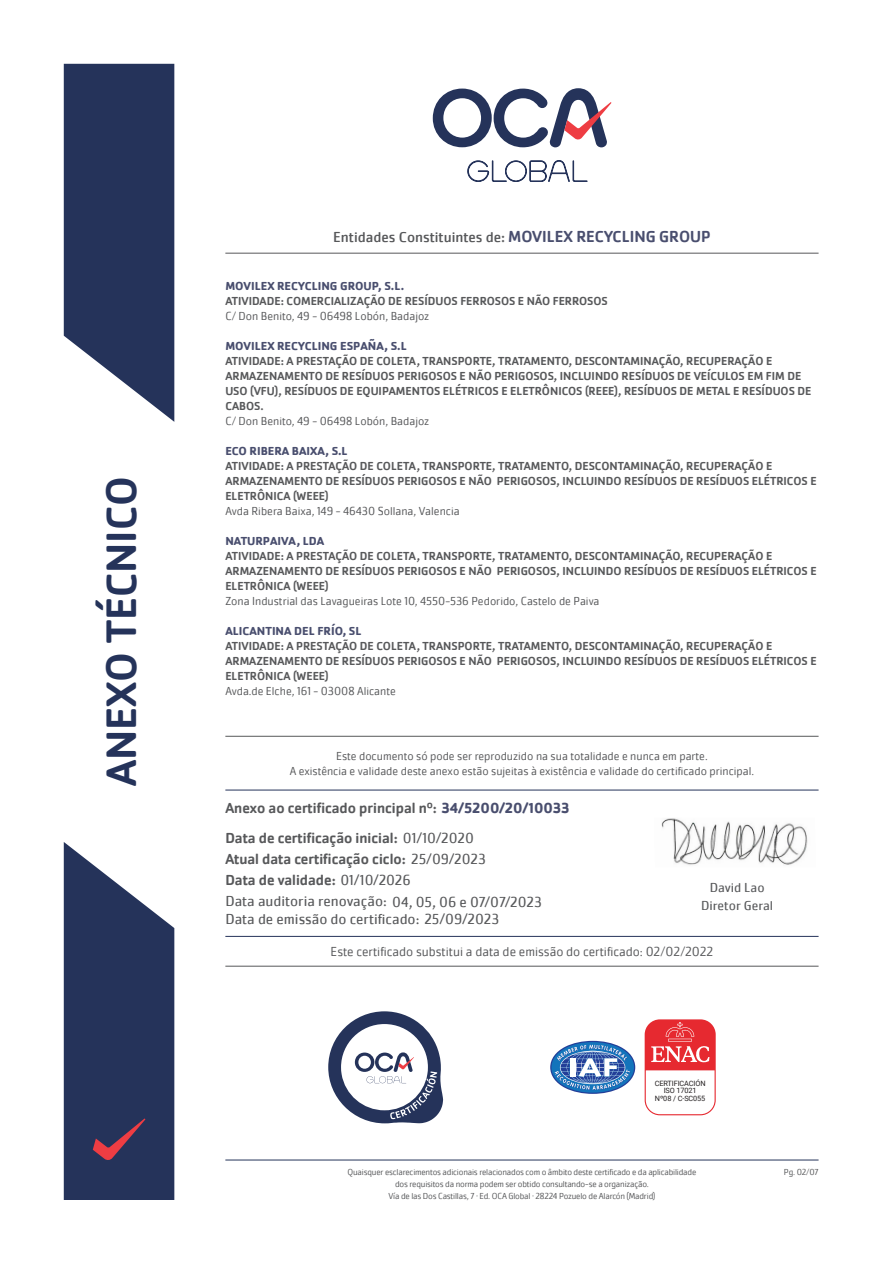
<style>
.page{position:relative;width:893px;height:1263px;background:#fff}
.page>*{position:absolute;margin:0;border:0;box-sizing:border-box;transform-origin:0 0}
.t1{font:500 43.95px "Cachet Pro";color:#25335a}
.t2{font:500 15px/21px "Cachet Pro";color:#57585a}
.t3{font:15px/18px "Cachet Pro";color:#57585a}
.t4{font:15px "Cachet Pro";color:#57585a}
.t5{font:300 13.5px "Cachet Pro";color:#57585a}
.t6{font:13.5px "Cachet Pro";color:#57585a}
.t7{font:500 12px/15px "Cachet Pro";color:#57585a}
.t8{font:300 12px/14.4px "Cachet Pro";color:#57585a;text-align:center}
.t9{font:700 12px "Cachet Pro";color:#494e6e}
.t10{font:300 9px/12px "Cachet Pro";letter-spacing:-.02em;color:#57585a;text-align:center}
.t11{font:7.35px/7.4px "Roboto";letter-spacing:-.01em;color:#231f20;text-align:center}
.s1{font-weight:500;font-size:16.5px;color:#494e6e}
.s2{font-weight:700;color:#494e6e}
.s3{font-weight:400}
</style>
<div class="page">
<svg style="left:433px;top:88px;width:179px;height:94px"></svg>
<svg style="left:64px;top:64px;width:110px;height:358px;background:#3f4b6d"></svg>
<svg style="left:64px;top:842px;width:110px;height:358px;background:#414b6d"></svg>
<hr style="left:225px;top:1160px;width:594px;height:1px;background:#25335a">
<hr style="left:225px;top:253px;width:594px;height:1px;background:#57585a">
<hr style="left:225px;top:736px;width:594px;height:1px;background:#57585a">
<hr style="left:225px;top:790px;width:594px;height:1px;background:#25335a">
<hr style="left:225px;top:966px;width:594px;height:1px;background:#57585a">
<svg style="left:328px;top:1011px;width:115px;height:112px"></svg>
<img style="left:661px;top:818px;width:147px;height:47px">
<svg style="left:645px;top:1019px;width:71px;height:96px"></svg>
<svg style="left:550px;top:1041px;width:85px;height:53px"></svg>
<hr style="left:225px;top:936px;width:594px;height:1px;background:#25335a">
<h1 class="t1" style="left:96px;top:786px;width:311px;rotate:-90deg">ANEXO TÉCNICO</h1>
<p class="t4" style="left:333px;top:231px;width:379px">Entidades Constituintes de: <span class="s1">MOVILEX RECYCLING GROUP</span></p>
<p class="t9" style="left:225px;top:281px;width:180px">MOVILEX RECYCLING GROUP, S.L.</p>
<p class="t7" style="left:225px;top:293px;width:384px">ATIVIDADE: COMERCIALIZAÇÃO DE RESÍDUOS FERROSOS E NÃO FERROSOS</p>
<p class="t8" style="left:225px;top:309px;width:205px">C/ Don Benito, 49 - 06498 Lobón, Badajoz</p>
<p class="t9" style="left:225px;top:341px;width:183px">MOVILEX RECYCLING ESPAÑA, S.L</p>
<p class="t7" style="left:225px;top:353px;width:588px">ATIVIDADE: A PRESTAÇÃO DE COLETA, TRANSPORTE, TRATAMENTO, DESCONTAMINAÇÃO, RECUPERAÇÃO E ARMAZENAMENTO DE RESÍDUOS PERIGOSOS E NÃO PERIGOSOS, INCLUINDO RESÍDUOS DE VEÍCULOS EM FIM DE USO (VFU), RESÍDUOS DE EQUIPAMENTOS ELÉTRICOS E ELETRÔNICOS (REEE), RESÍDUOS DE METAL E RESÍDUOS DE CABOS.</p>
<p class="t8" style="left:225px;top:414px;width:205px">C/ Don Benito, 49 - 06498 Lobón, Badajoz</p>
<p class="t9" style="left:225px;top:446px;width:124px">ECO RIBERA BAIXA, S.L</p>
<p class="t7" style="left:225px;top:458px;width:593px">ATIVIDADE: A PRESTAÇÃO DE COLETA, TRANSPORTE, TRATAMENTO, DESCONTAMINAÇÃO, RECUPERAÇÃO E<br>ARMAZENAMENTO DE RESÍDUOS PERIGOSOS E NÃO PERIGOSOS, INCLUINDO RESÍDUOS DE RESÍDUOS ELÉTRICOS E<br>ELETRÔNICA (WEEE)</p>
<p class="t8" style="left:225px;top:504px;width:236px">Avda Ribera Baixa, 149 - 46430 Sollana, Valencia</p>
<p class="t9" style="left:225px;top:536px;width:100px">NATURPAIVA, LDA</p>
<p class="t7" style="left:225px;top:548px;width:593px">ATIVIDADE: A PRESTAÇÃO DE COLETA, TRANSPORTE, TRATAMENTO, DESCONTAMINAÇÃO, RECUPERAÇÃO E<br>ARMAZENAMENTO DE RESÍDUOS PERIGOSOS E NÃO PERIGOSOS, INCLUINDO RESÍDUOS DE RESÍDUOS ELÉTRICOS E<br>ELETRÔNICA (WEEE)</p>
<p class="t8" style="left:225px;top:594px;width:376px">Zona Industrial das Lavagueiras Lote 10, 4550-536 Pedorido, Castelo de Paiva</p>
<p class="t9" style="left:225px;top:626px;width:138px">ALICANTINA DEL FRÍO, SL</p>
<p class="t7" style="left:225px;top:638px;width:593px">ATIVIDADE: A PRESTAÇÃO DE COLETA, TRANSPORTE, TRATAMENTO, DESCONTAMINAÇÃO, RECUPERAÇÃO E<br>ARMAZENAMENTO DE RESÍDUOS PERIGOSOS E NÃO PERIGOSOS, INCLUINDO RESÍDUOS DE RESÍDUOS ELÉTRICOS E<br>ELETRÔNICA (WEEE)</p>
<p class="t8" style="left:225px;top:684px;width:172px">Avda.de Elche, 161 - 03008 Alicante</p>
<p class="t8" style="left:290px;top:750px;width:466px">Este documento só pode ser reproduzido na sua totalidade e nunca em parte.<br>A existência e validade deste anexo estão sujeitas à existência e validade do certificado principal.</p>
<p class="t2" style="left:225px;top:797px;width:345px">Anexo ao certificado principal nº: <span class="s2">34/5200/20/10033</span></p>
<p class="t2" style="left:225px;top:827px;width:262px">Data de certificação inicial: <span class="s3">01/10/2020<br></span>Atual data certificação ciclo: <span class="s3">25/09/2023<br></span>Data de validade: <span class="s3">01/10/2026</span></p>
<p class="t3" style="left:225px;top:892px;width:318px">Data auditoria renovação: 04, 05, 06 e 07/07/2023<br>Data de emissão do certificado: 25/09/2023</p>
<p class="t6" style="left:710px;top:880px;width:56px">David Lao</p>
<p class="t6" style="left:701px;top:897px;width:74px">Diretor Geral</p>
<p class="t5" style="left:331px;top:944px;width:384px">Este certificado substitui a data de emissão do certificado: 02/02/2022</p>
<p class="t11" style="left:655px;top:1080px;width:52px">CERTIFICACIÓN<br>ISO 17021<br>Nº08 / C-SC055</p>
<p class="t10" style="left:348px;top:1166px;width:350px">Quaisquer esclarecimentos adicionais relacionados com o âmbito deste certificado e da aplicabilidade dos requisitos da norma podem ser obtido consultando-se a organização.<br>Vía de las Dos Castillas, 7 · Ed. OCA Global · 28224 Pozuelo de Alarcón (Madrid)</p>
<p class="t10" style="left:784px;top:1166px;width:36px">Pg. 02/07</p>
</div>
